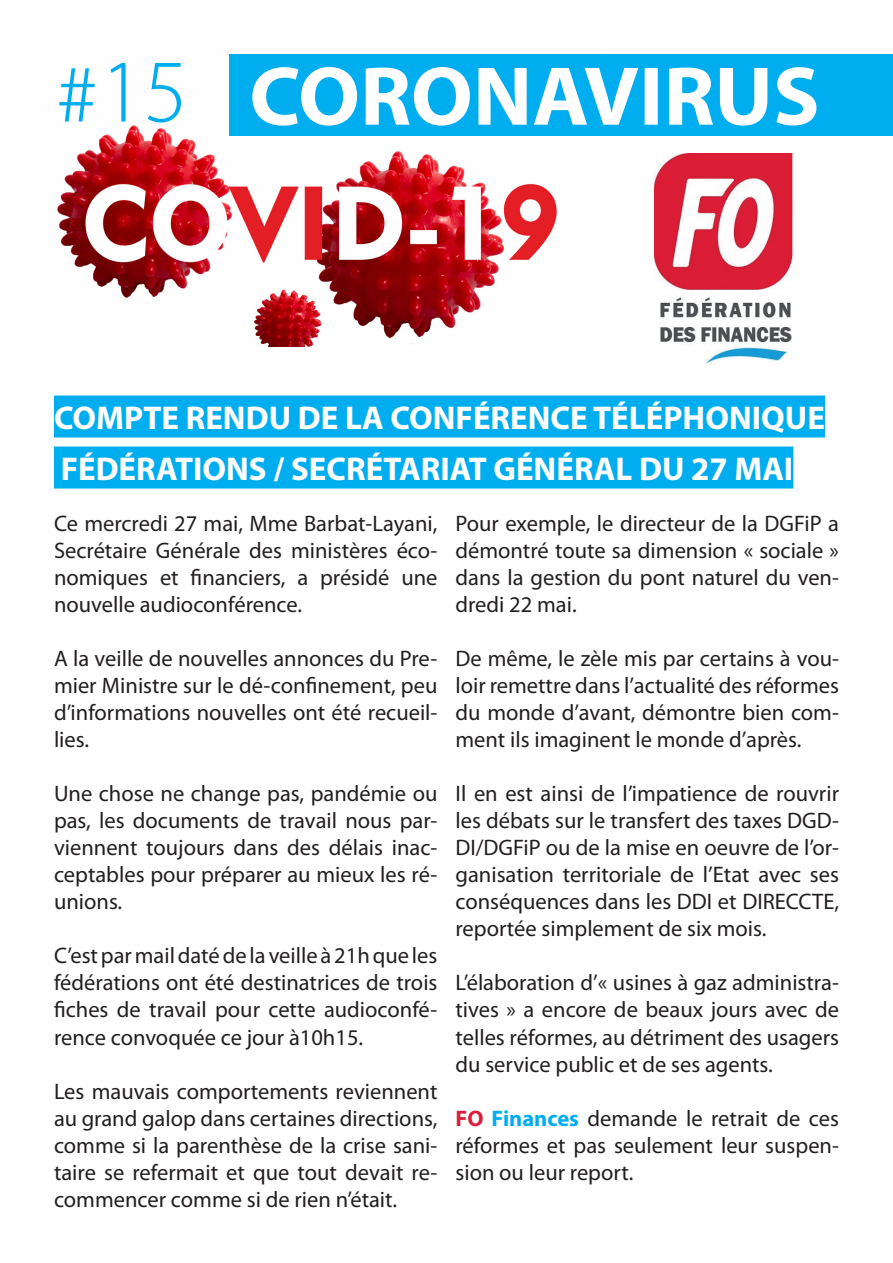
<style>
.page{position:relative;width:893px;height:1263px;background:#fff}
.page>*{position:absolute;margin:0;border:0;box-sizing:border-box;transform-origin:0 0}
.t1{font:300 90px "Myriad Pro";color:#00aeef}
.t2{font:700 33px "Myriad Pro";color:#fff}
.t3{font:22.5px/27px "Myriad Pro";color:#231f20;text-align:justify}
.s1{font-weight:700;color:#db1d36}
.s2{font-weight:700;color:#00aeef}
</style>
<div class="page">
<img style="left:57px;top:54px;width:545px;height:292px">
<div style="left:230px;top:54px;width:663px;height:81px;background:#00aeef"></div>
<div style="left:54px;top:395px;width:771px;height:42px;background:#00aeef"></div>
<div style="left:54px;top:446px;width:739px;height:42px;background:#00aeef"></div>
<svg style="left:252px;top:67px;width:564px;height:59px"></svg>
<img style="left:655px;top:154px;width:138px;height:210px">
<p class="t1" style="left:54px;top:37px;width:135px">#15</p>
<p class="t2" style="left:54px;top:396px;width:772px">COMPTE RENDU DE LA CONFÉRENCE TÉLÉPHONIQUE</p>
<p class="t2" style="left:61px;top:447px;width:734px">FÉDÉRATIONS / SECRÉTARIAT GÉNÉRAL DU 27 MAI</p>
<p class="t3" style="left:54px;top:510px;width:385px">Ce mercredi 27 mai, Mme Barbat-Layani, Secrétaire Générale des ministères éco&shy;nomiques et financiers, a présidé une nouvelle audioconférence.</p>
<p class="t3" style="left:54px;top:645px;width:385px">A la veille de nouvelles annonces du Pre&shy;mier Ministre sur le dé-confinement, peu d’informations nouvelles ont été recueil&shy;lies.</p>
<p class="t3" style="left:54px;top:780px;width:385px">Une chose ne change pas, pandémie ou pas, les documents de travail nous par&shy;viennent toujours dans des délais inac&shy;ceptables pour préparer au mieux les ré&shy;unions.</p>
<p class="t3" style="left:54px;top:942px;width:385px">C’est par mail daté de la veille à 21h que les fédérations ont été destinatrices de trois fiches de travail pour cette audioconfé&shy;rence convoquée ce jour à10h15.</p>
<p class="t3" style="left:54px;top:1077px;width:385px">Les mauvais comportements reviennent au grand galop dans certaines directions, comme si la parenthèse de la crise sani&shy;taire se refermait et que tout devait re&shy;commencer comme si de rien n’était.</p>
<p class="t3" style="left:455px;top:510px;width:385px">Pour exemple, le directeur de la DGFiP a démontré toute sa dimension « sociale » dans la gestion du pont naturel du ven&shy;dredi 22 mai.</p>
<p class="t3" style="left:455px;top:645px;width:385px">De même, le zèle mis par certains à vou&shy;loir remettre dans l’actualité des réformes du monde d’avant, démontre bien com&shy;ment ils imaginent le monde d’après.</p>
<p class="t3" style="left:455px;top:780px;width:385px">Il en est ainsi de l’impatience de rouvrir les débats sur le transfert des taxes DGD-DI/DGFiP ou de la mise en oeuvre de l’or&shy;ganisation territoriale de l’Etat avec ses conséquences dans les DDI et DIRECCTE, reportée simplement de six mois.</p>
<p class="t3" style="left:455px;top:969px;width:385px">L’élaboration d’« usines à gaz administra&shy;tives » a encore de beaux jours avec de telles réformes, au détriment des usagers du service public et de ses agents.</p>
<p class="t3" style="left:455px;top:1104px;width:385px"><span class="s1">FO</span> <span class="s2">Finances</span> demande le retrait de ces réformes et pas seulement leur suspen&shy;sion ou leur report.</p>
</div>
